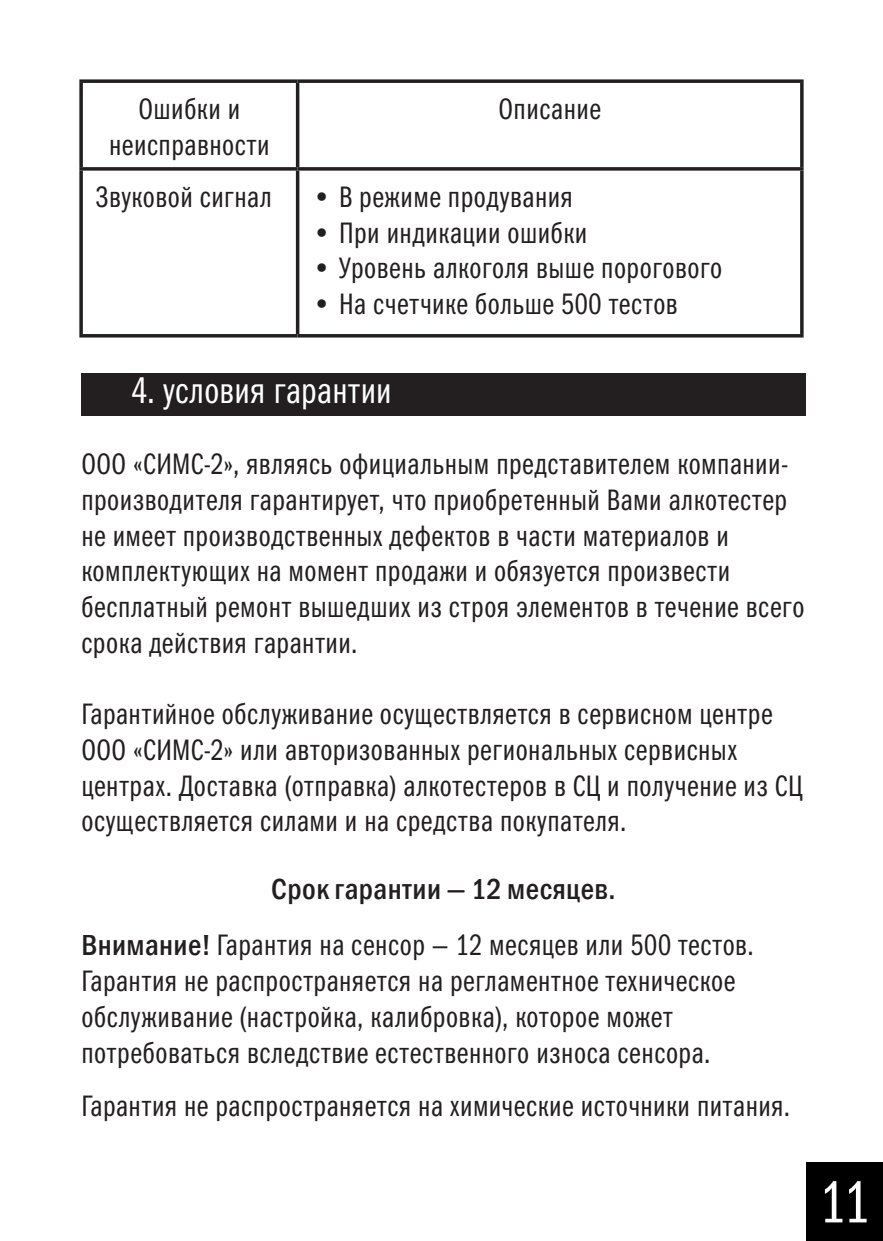
<style>
.page{position:relative;width:883px;height:1241px;background:#fff}
.page>*{position:absolute;margin:0;border:0;box-sizing:border-box;transform-origin:0 0}
.t1{font:59.5px "Franklin Gothic Book Cmp C";color:#fff}
.t2{font:36.75px "Franklin Gothic Book Cmp C";letter-spacing:.01em;color:#fff}
.Paragraph_Style_2{font:29.75px/35.7px "Franklin Gothic Book Cmp C";letter-spacing:.02em;color:#231f20}
.Paragraph_Style_2-2{font:500 condensed 29.75px "Franklin Gothic";letter-spacing:.015em;color:#231f20}
.s1{font-family:"Franklin Gothic";font-weight:500;font-stretch:condensed}
</style>
<div class="page">
<div style="left:806px;top:1162px;width:77px;height:78px;background:#000"></div>
<div style="left:81px;top:373px;width:725px;height:42px;background:#231f20"></div>
<svg style="left:79px;top:79px;width:219px;height:4px"></svg>
<svg style="left:79px;top:83px;width:4px;height:84px"></svg>
<svg style="left:298px;top:79px;width:506px;height:4px;background:#3d3a3b"></svg>
<hr style="left:296px;top:83px;width:3px;height:84px;background:#231f20">
<svg style="left:800px;top:83px;width:4px;height:84px"></svg>
<svg style="left:79px;top:167px;width:219px;height:4px"></svg>
<svg style="left:79px;top:171px;width:4px;height:163px"></svg>
<svg style="left:298px;top:167px;width:506px;height:4px;background:#3e3a3b"></svg>
<hr style="left:296px;top:171px;width:3px;height:163px;background:#231f20">
<svg style="left:800px;top:171px;width:4px;height:163px"></svg>
<hr style="left:79px;top:334px;width:219px;height:3px;background:#231f20">
<hr style="left:298px;top:334px;width:506px;height:3px;background:#231f20">
<p class="Paragraph_Style_2" style="left:109px;top:91px;width:162px;text-align:center">Ошибки и неисправности</p>
<p class="Paragraph_Style_2" style="left:499px;top:91px;width:104px">Описание</p>
<p class="Paragraph_Style_2" style="left:95px;top:179px;width:178px">Звуковой сигнал</p>
<p class="Paragraph_Style_2" style="left:312px;top:179px;width:263px">• В режиме продувания</p>
<p class="Paragraph_Style_2" style="left:312px;top:214px;width:277px">• При индикации ошибки</p>
<p class="Paragraph_Style_2" style="left:312px;top:250px;width:412px">• Уровень алкоголя выше порогового</p>
<p class="Paragraph_Style_2" style="left:312px;top:286px;width:368px">• На счетчике больше 500 тестов</p>
<p class="t2" style="left:131px;top:370px;width:262px">4. условия гарантии</p>
<p class="Paragraph_Style_2" style="left:81px;top:446px;width:725px">ООО «СИМС-2», являясь официальным представителем компании&shy;производителя гарантирует, что приобретенный Вами алкотестер не имеет производственных дефектов в части материалов и комплектующих на момент продажи и обязуется произвести бесплатный ремонт вышедших из строя элементов в течение всего срока действия гарантии.</p>
<p class="Paragraph_Style_2" style="left:81px;top:696px;width:723px">Гарантийное обслуживание осуществляется в сервисном центре ООО «СИМС-2» или авторизованных региональных сервисных центрах. Доставка (отправка) алкотестеров в СЦ и получение из СЦ осуществляется силами и на средства покупателя.</p>
<p class="Paragraph_Style_2-2" style="left:271px;top:869px;width:346px">Срок гарантии — 12 месяцев.</p>
<p class="Paragraph_Style_2" style="left:81px;top:927px;width:674px"><span class="s1">Внимание!</span> Гарантия на сенсор — 12 месяцев или 500 тестов.</p>
<p class="Paragraph_Style_2" style="left:81px;top:962px;width:655px">Гарантия не распространяется на регламентное техническое обслуживание (настройка, калибровка), которое может потребоваться вследствие естественного износа сенсора.</p>
<p class="Paragraph_Style_2" style="left:81px;top:1087px;width:710px">Гарантия не распространяется на химические источники питания.</p>
<p class="t1" style="left:819px;top:1169px;width:52px">11</p>
</div>
